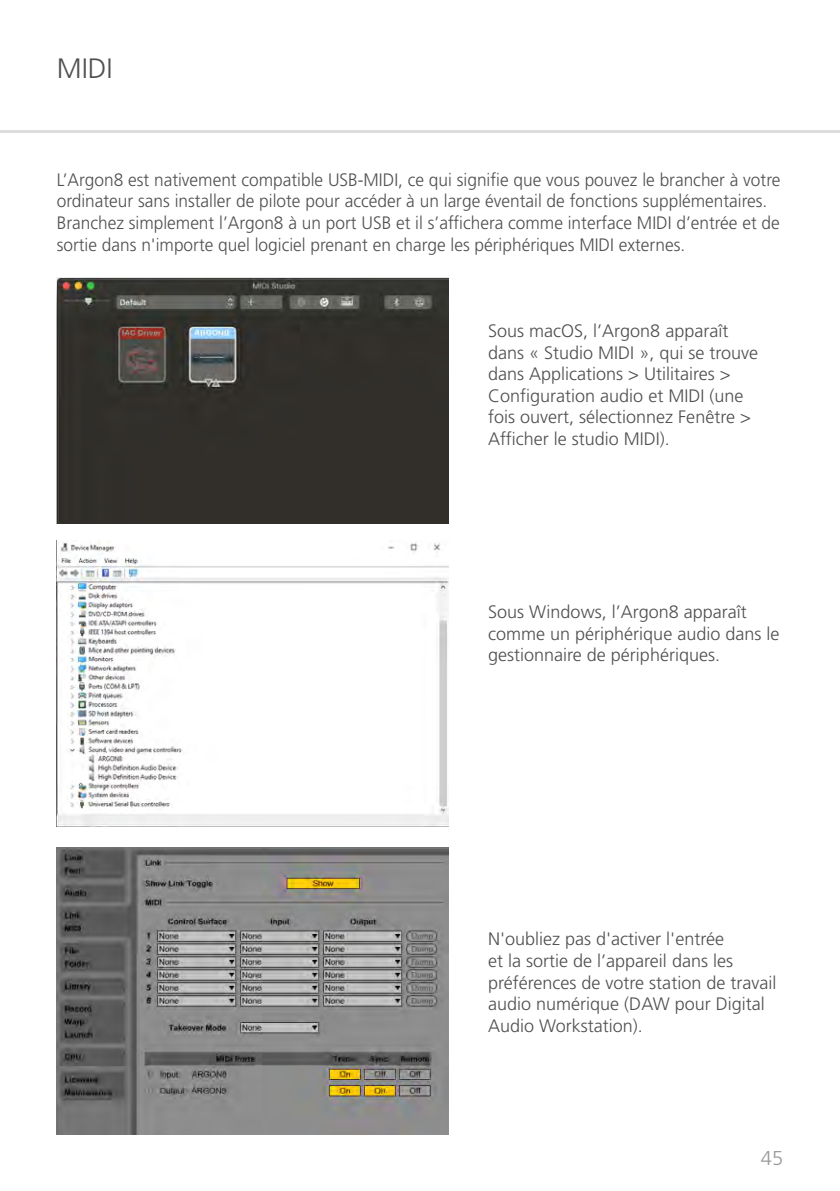
<style>
.page{position:relative;width:840px;height:1191px;background:#fff}
.page>*{position:absolute;margin:0;border:0;box-sizing:border-box;transform-origin:0 0}
.t1{font:300 28px "Frutiger LT Std";color:#4f4f4f}
.t2{font:300 20px "Frutiger LT Std";color:#999}
.t3{font:300 18px/21.6px "Frutiger LT Std";color:#4f4f4f}
.t4{font:300 18px/21.6px "Frutiger LT Std";color:#4f4f4f;scale:.96 1}
</style>
<div class="page">
<hr style="left:0;top:130px;width:839px;height:3px;background:#ddd">
<img style="left:57px;top:278px;width:391px;height:246px">
<img style="left:57px;top:540px;width:391px;height:286px">
<img style="left:57px;top:848px;width:391px;height:286px">
<h1 class="t1" style="left:57px;top:52px;width:58px">MIDI</h1>
<p class="t4" style="left:57px;top:169px;width:755px">L’Argon8 est nativement compatible USB-MIDI, ce qui signifie que vous pouvez le brancher à votre ordinateur sans installer de pilote pour accéder à un large éventail de fonctions supplémentaires.<br>Branchez simplement l’Argon8 à un port USB et il s’affichera comme interface MIDI d’entrée et de sortie dans n'importe quel logiciel prenant en charge les périphériques MIDI externes.</p>
<p class="t3" style="left:488px;top:320px;width:271px">Sous macOS, l’Argon8 apparaît dans « Studio MIDI », qui se trouve dans Applications &gt; Utilitaires &gt;<br>Configuration audio et MIDI (une fois ouvert, sélectionnez Fenêtre &gt;<br>Afficher le studio MIDI).</p>
<p class="t3" style="left:488px;top:601px;width:293px">Sous Windows, l’Argon8 apparaît comme un périphérique audio dans le gestionnaire de périphériques.</p>
<p class="t3" style="left:488px;top:928px;width:290px">N'oubliez pas d'activer l'entrée<br>et la sortie de l’appareil dans les préférences de votre station de travail audio numérique (DAW pour Digital<br>Audio Workstation).</p>
<p class="t2" style="left:760px;top:1147px;width:24px">45</p>
</div>
